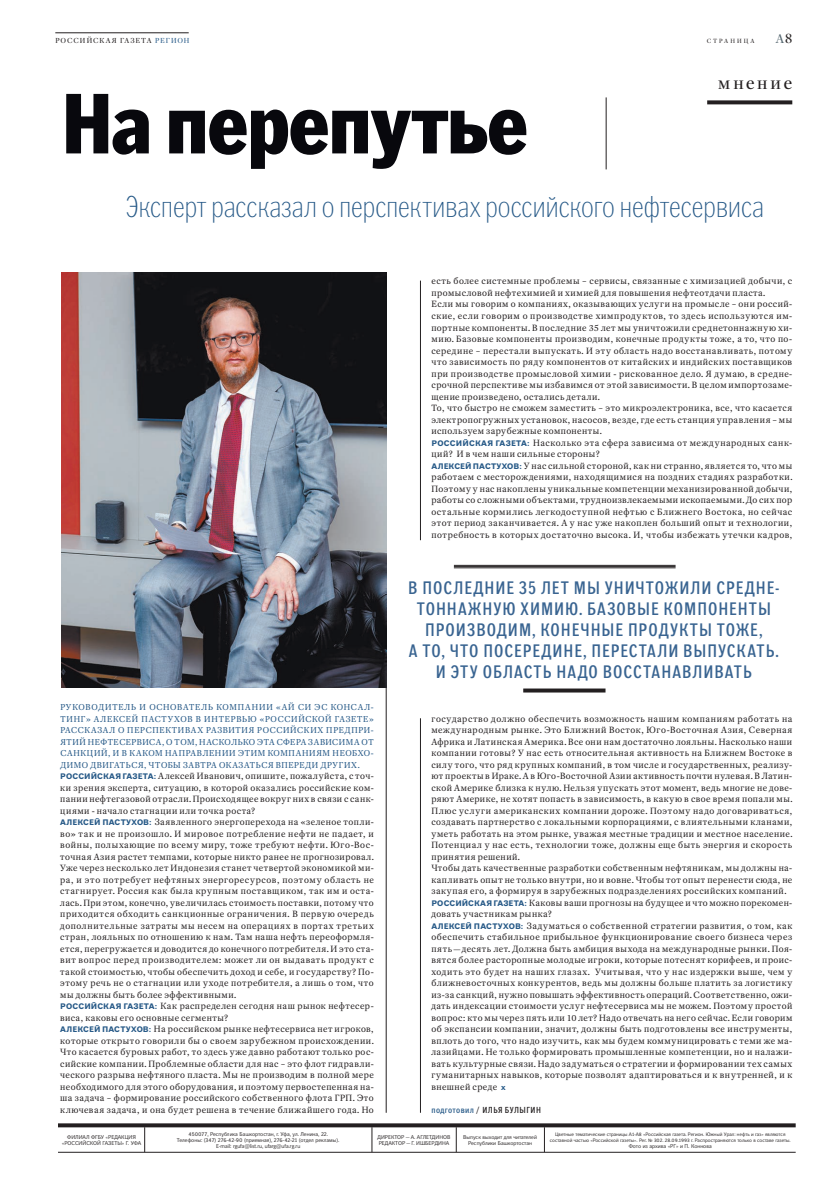
<style>
.page{position:relative;width:837px;height:1191px;background:#fff}
.page>*{position:absolute;margin:0;border:0;box-sizing:border-box;transform-origin:0 0}
.t1{font:700 condensed 85px "Russ News Sans";letter-spacing:-.03em;color:#08080d}
.t2{font:300 expanded 30px "Russ News Sans";letter-spacing:-.01em;color:#265987}
.t3{font:condensed 18px/21px "Russ News Sans";letter-spacing:.055em;color:#396491;text-align:center}
.t4{font:18px "Russ News Serif Display";letter-spacing:.135em;color:#231f20}
.t5{font:12.5px "Russ News Serif Display";color:#53656e}
.t6{font:9px/11.5px "Russ News Serif";letter-spacing:.055em;color:#231f20}
.t7{font:condensed 8.7px "Russ News Sans";letter-spacing:.05em;color:#231f20}
.t8{font:8.5px/11.5px "Russ News Serif";letter-spacing:.07em;color:#265987;text-align:justify}
.t9{font:7.2px "Russ News Serif Display";letter-spacing:.135em;color:#231f20}
.t10{font:6px "Russ News Serif Display";letter-spacing:.34em;color:#231f20}
.t11{font:5.5px/6px "Russ News Sans";color:#231f20;text-align:center}
.t12{font:5px/6px "Russ News Sans";color:#231f20;text-align:center}
.s1{color:#265987}
.s2{font-size:14px;color:#231f20}
.s3{font-family:"Russ News Sans";font-weight:700;font-size:8px;color:#265987}
</style>
<div class="page">
<hr style="left:55px;top:33px;width:134px;height:1px;background:#231f20">
<svg style="left:707px;top:100px;width:85px;height:4px"></svg>
<hr style="left:605px;top:97px;width:1px;height:72px;background:#231f20">
<hr style="left:386px;top:273px;width:1px;height:839px;background:#231f20">
<hr style="left:420px;top:718px;width:1px;height:394px;background:#231f20">
<hr style="left:453px;top:567px;width:222px;height:1px;background:#231f20">
<hr style="left:453px;top:566px;width:222px;height:1px;background:#231f20">
<hr style="left:453px;top:565px;width:222px;height:1px;background:#231f20">
<svg style="left:523px;top:688px;width:82px;height:4px"></svg>
<img style="left:61px;top:273px;width:325px;height:414px">
<hr style="left:420px;top:281px;width:1px;height:259px;background:#231f20">
<svg style="left:58px;top:1123px;width:737px;height:4px;background:#373334"></svg>
<svg style="left:144px;top:1127px;width:1px;height:25px"></svg>
<svg style="left:371px;top:1127px;width:1px;height:25px"></svg>
<svg style="left:456px;top:1127px;width:1px;height:25px"></svg>
<svg style="left:544px;top:1127px;width:1px;height:25px"></svg>
<hr style="left:58px;top:1152px;width:737px;height:1px;background:#231f20">
<p class="t9" style="left:55px;top:36px;width:135px">РОССИЙСКАЯ ГАЗЕТА <span class="s1">РЕГИОН</span></p>
<p class="t10" style="left:706px;top:37px;width:49px">СТРАНИЦА</p>
<h3 class="t5" style="left:775px;top:31px;width:19px">А<span class="s2">8</span></h3>
<h1 class="t1" style="left:60px;top:79px;width:469px">На перепутье</h1>
<h3 class="t4" style="left:718px;top:72px;width:75px">мнение</h3>
<h2 class="t2" style="left:126px;top:191px;width:639px">Эксперт рассказал о перспективах российского нефтесервиса</h2>
<p class="t6" style="left:431px;top:276px;width:362px">есть более системные проблемы – сервисы, связанные с химизацией добычи, с промысловой нефтехимией и химией для повышения нефтеотдачи пласта.<br>Если мы говорим о компаниях, оказывающих услуги на промысле – они россий&shy;ские, если говорим о производстве химпродуктов, то здесь используются им&shy;портные компоненты. В последние 35 лет мы уничтожили среднетоннажную хи&shy;мию. Базовые компоненты производим, конечные продукты тоже, а то, что по&shy;середине – перестали выпускать. И эту область надо восстанавливать, потому что зависимость по ряду компонентов от китайских и индийских поставщиков при производстве промысловой химии - рискованное дело. Я думаю, в средне&shy;срочной перспективе мы избавимся от этой зависимости. В целом импортозаме&shy;щение произведено, остались детали.<br>То, что быстро не сможем заместить – это микроэлектроника, все, что касается электропогружных установок, насосов, везде, где есть станция управления – мы используем зарубежные компоненты.<br><span class="s3">РОССИЙСКАЯ ГАЗЕТА:</span> Насколько эта сфера зависима от международных санк&shy;ций? И в чем наши сильные стороны?<br><span class="s3">АЛЕКСЕЙ ПАСТУХОВ:</span> У нас сильной стороной, как ни странно, является то, что мы работаем с месторождениями, находящимися на поздних стадиях разработки.<br>Поэтому у нас накоплены уникальные компетенции механизированной добычи, работы со сложными объектами, трудноизвлекаемыми ископаемыми. До сих пор остальные кормились легкодоступной нефтью с Ближнего Востока, но сейчас этот период заканчивается. А у нас уже накоплен больший опыт и технологии, потребность в которых достаточно высока. И, чтобы избежать утечки кадров,</p>
<p class="t8" style="left:60px;top:701px;width:315px">РУКОВОДИТЕЛЬ И ОСНОВАТЕЛЬ КОМПАНИИ «АЙ СИ ЭС КОНСАЛ-ТИНГ» АЛЕКСЕЙ ПАСТУХОВ В ИНТЕРВЬЮ «РОССИЙСКОЙ ГАЗЕТЕ» РАССКАЗАЛ О ПЕРСПЕКТИВАХ РАЗВИТИЯ РОССИЙСКИХ ПРЕДПРИ-ЯТИЙ НЕФТЕСЕРВИСА, О ТОМ, НАСКОЛЬКО ЭТА СФЕРА ЗАВИСИМА ОТ САНКЦИЙ, И В КАКОМ НАПРАВЛЕНИИ ЭТИМ КОМПАНИЯМ НЕОБХО-ДИМО ДВИГАТЬСЯ, ЧТОБЫ ЗАВТРА ОКАЗАТЬСЯ ВПЕРЕДИ ДРУГИХ.</p>
<p class="t6" style="left:60px;top:770px;width:315px"><span class="s3">РОССИЙСКАЯ ГАЗЕТА:</span> Алексей Иванович, опишите, пожалуйста, с точ&shy;ки зрения эксперта, ситуацию, в которой оказались российские ком&shy;пании нефтегазовой отрасли. Происходящее вокруг них в связи с санк&shy;циями - начало стагнации или точка роста?<br><span class="s3">АЛЕКСЕЙ ПАСТУХОВ:</span> Заявленного энергоперехода на «зеленое топли&shy;во» так и не произошло. И мировое потребление нефти не падает, и войны, полыхающие по всему миру, тоже требуют нефти. Юго-Вос&shy;точная Азия растет темпами, которые никто ранее не прогнозировал.<br>Уже через несколько лет Индонезия станет четвертой экономикой ми&shy;ра, и это потребует нефтяных энергоресурсов, поэтому область не стагнирует. Россия как была крупным поставщиком, так им и оста&shy;лась. При этом, конечно, увеличилась стоимость поставки, потому что приходится обходить санкционные ограничения. В первую очередь дополнительные затраты мы несем на операциях в портах третьих стран, лояльных по отношению к нам. Там наша нефть переоформля&shy;ется, перегружается и доводится до конечного потребителя. И это ста&shy;вит вопрос перед производителем: может ли он выдавать продукт с такой стоимостью, чтобы обеспечить доход и себе, и государству? По&shy;этому речь не о стагнации или уходе потребителя, а лишь о том, что мы должны быть более эффективными.<br><span class="s3">РОССИЙСКАЯ ГАЗЕТА:</span> Как распределен сегодня наш рынок нефтесер&shy;виса, каковы его основные сегменты?<br><span class="s3">АЛЕКСЕЙ ПАСТУХОВ:</span> На российском рынке нефтесервиса нет игроков, которые открыто говорили бы о своем зарубежном происхождении.<br>Что касается буровых работ, то здесь уже давно работают только рос&shy;сийские компании. Проблемные области для нас – это флот гидравли&shy;ческого разрыва нефтяного пласта. Мы не производим в полной мере необходимого для этого оборудования, и поэтому первостепенная на&shy;ша задача – формирование российского собственного флота ГРП. Это ключевая задача, и она будет решена в течение ближайшего года. Но</p>
<h3 class="t3" style="left:408px;top:578px;width:373px">В ПОСЛЕДНИЕ 35 ЛЕТ МЫ УНИЧТОЖИЛИ СРЕДНЕ-ТОННАЖНУЮ ХИМИЮ. БАЗОВЫЕ КОМПОНЕНТЫ ПРОИЗВОДИМ, КОНЕЧНЫЕ ПРОДУКТЫ ТОЖЕ,<br>А ТО, ЧТО ПОСЕРЕДИНЕ, ПЕРЕСТАЛИ ВЫПУСКАТЬ.<br>И ЭТУ ОБЛАСТЬ НАДО ВОССТАНАВЛИВАТЬ</h3>
<p class="t6" style="left:431px;top:713px;width:362px">государство должно обеспечить возможность нашим компаниям работать на международным рынке. Это Ближний Восток, Юго-Восточная Азия, Северная Африка и Латинская Америка. Все они нам достаточно лояльны. Насколько наши компании готовы? У нас есть относительная активность на Ближнем Востоке в силу того, что ряд крупных компаний, в том числе и государственных, реализу&shy;ют проекты в Ираке. А в Юго-Восточной Азии активность почти нулевая. В Латин&shy;ской Америке близка к нулю. Нельзя упускать этот момент, ведь многие не дове&shy;ряют Америке, не хотят попасть в зависимость, в какую в свое время попали мы.<br>Плюс услуги американских компании дороже. Поэтому надо договариваться, создавать партнерство с локальными корпорациями, с влиятельными кланами, уметь работать на этом рынке, уважая местные традиции и местное население.<br>Потенциал у нас есть, технологии тоже, должны еще быть энергия и скорость принятия решений.<br>Чтобы дать качественные разработки собственным нефтяникам, мы должны на&shy;капливать опыт не только внутри, но и вовне. Чтобы тот опыт перенести сюда, не закупая его, а формируя в зарубежных подразделениях российских компаний.<br><span class="s3">РОССИЙСКАЯ ГАЗЕТА:</span> Каковы ваши прогнозы на будущее и что можно порекомен&shy;довать участникам рынка?<br><span class="s3">АЛЕКСЕЙ ПАСТУХОВ:</span> Задуматься о собственной стратегии развития, о том, как обеспечить стабильное прибыльное функционирование своего бизнеса через пять — десять лет. Должна быть амбиция выхода на международные рынки. Поя&shy;вятся более расторопные молодые игроки, которые потеснят корифеев, и проис&shy;ходить это будет на наших глазах. Учитывая, что у нас издержки выше, чем у ближневосточных конкурентов, ведь мы должны больше платить за логистику из-за санкций, нужно повышать эффективность операций. Соответственно, ожи&shy;дать индексации стоимости услуг нефтесервиса мы не можем. Поэтому простой вопрос: кто мы через пять или 10 лет? Надо отвечать на него сейчас. Если говорим об экспансии компании, значит, должны быть подготовлены все инструменты, вплоть до того, что надо изучить, как мы будем коммуницировать с теми же ма&shy;лазийцами. Не только формировать промышленные компетенции, но и налажи&shy;вать культурные связи. Надо задуматься о стратегии и формировании тех самых гуманитарных навыков, которые позволят адаптироваться и к внутренней, и к внешней среде <span class="s3">х</span></p>
<p class="t7" style="left:431px;top:1105px;width:111px"><span class="s1">подготовил</span> / ИЛЬЯ БУЛЫГИН</p>
<p class="t11" style="left:62px;top:1134px;width:81px">ФИЛИАЛ ФГБУ «РЕДАКЦИЯ «РОССИЙСКОЙ ГАЗЕТЫ» Г. УФА</p>
<p class="t11" style="left:177px;top:1131px;width:164px">450077, Республика Башкортостан, г. Уфа, ул. Ленина, 22.<br>Телефоны: (347) 276-42-90 (приемная), 276-42-21 (отдел рекламы).<br>E-mail: rgufa@list.ru, ufarg@ufa.rg.ru</p>
<p class="t11" style="left:377px;top:1134px;width:74px;text-align:left">ДИРЕКТОР — А. АГЛЕТДИНОВ<br>РЕДАКТОР — Г. ИШБЕРДИНА</p>
<p class="t11" style="left:463px;top:1134px;width:75px">Выпуск выходит для читателей<br>Республики Башкортостан</p>
<p class="t12" style="left:549px;top:1131px;width:242px">Цветные тематические страницы А1-А8 «Российская газета. Регион. Южный Урал: нефть и газ» являются составной частью «Российской газеты». Рег. № 302. 28.09.1993 г. Распространяются только в составе газеты.</p>
<p class="t11" style="left:628px;top:1142px;width:84px">Фото из архива «РГ» и П. Коннова</p>
</div>
